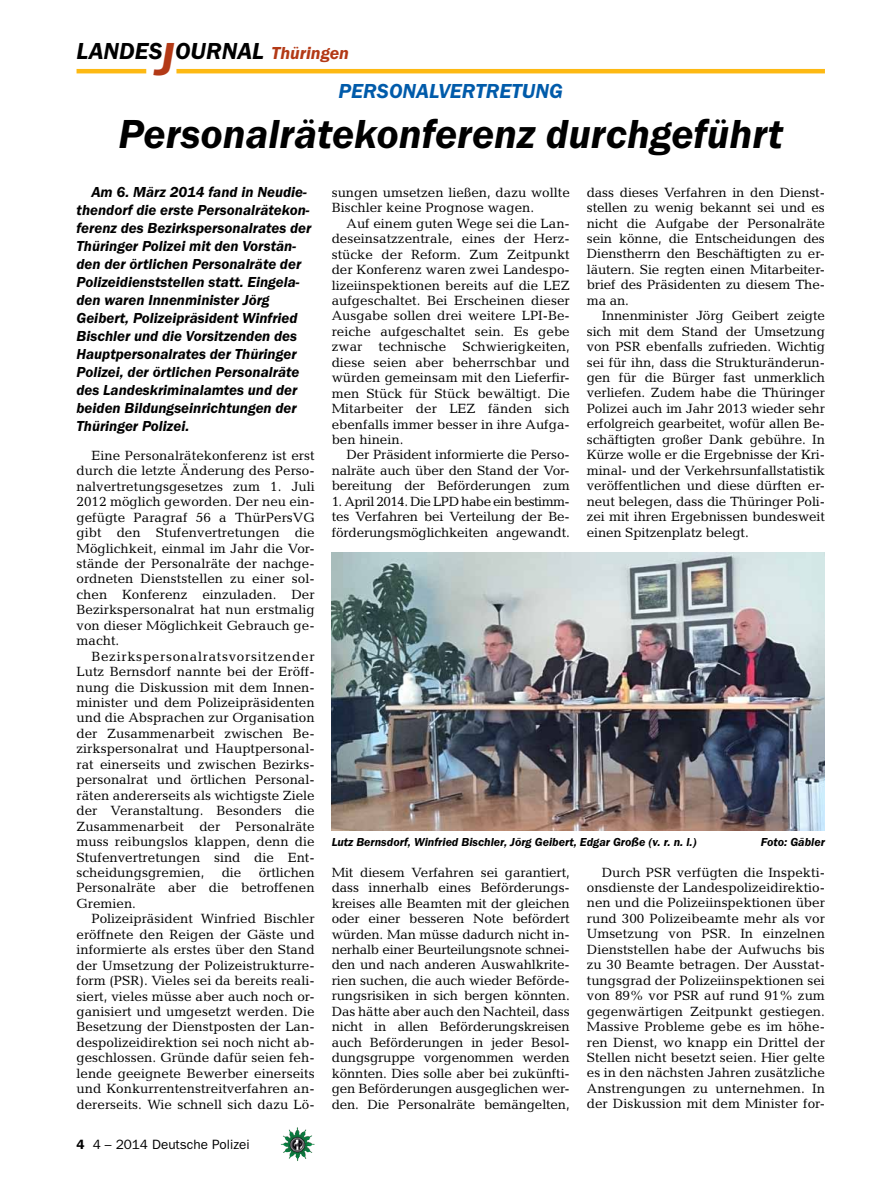
<style>
.page{position:relative;width:893px;height:1191px;background:#fff}
.page>*{position:absolute;margin:0;border:0;box-sizing:border-box;transform-origin:0 0}
.t1{font:italic 600 42px "Franklin Gothic Itc T";color:#000}
.t2{font:italic 600 24px "Franklin Gothic Itc T";color:#000}
.t3{font:italic 600 21px "Franklin Gothic Itc T";color:#005baa}
.t4{font:italic 600 15px/18px "Franklin Gothic Itc T";color:#000}
.t5{font:13.5px/15.5px "Candida";color:#000;text-align:justify}
.t6{font:13.5px "Franklin Gothic";color:#000}
.t7{font:italic 600 12px "Franklin Gothic Itc T";color:#000}
.s1{font-size:48px;color:#b33916}
.s2{font-size:18px;color:#b33916}
.s3{font-weight:600}
</style>
<div class="page">
<hr style="left:77px;top:69px;width:69px;height:4px;background:#fdb913">
<hr style="left:176px;top:69px;width:649px;height:4px;background:#fdb913">
<img style="left:281px;top:1128px;width:16px;height:24px">
<img style="left:332px;top:552px;width:493px;height:278px">
<h2 class="t2" style="left:77px;top:37px;width:274px">LANDES<span class="s1">J</span>OURNAL <span class="s2">Thüringen</span></h2>
<h3 class="t3" style="left:339px;top:79px;width:27px">Personal</h3>
<h3 class="t3" style="left:438px;top:79px;width:25px">vertretung</h3>
<h1 class="t1" style="left:119px;top:109px;width:666px">Personalrätekonferenz durchgeführt</h1>
<p class="t4" style="left:77px;top:183px;width:236px;text-indent:15px">Am 6. März 2014 fand in Neudie&shy;thendorf die erste Personalrätekon&shy;ferenz des Bezirkspersonalrates der Thüringer Polizei mit den Vorstän&shy;den der örtlichen Personalräte der Polizeidienststellen statt. Eingela&shy;den waren Innenminister Jörg Geibert, Polizeipräsident Winfried Bischler und die Vorsitzenden des Hauptpersonalrates der Thüringer Polizei, der örtlichen Personalräte des Landeskriminalamtes und der beiden Bildungseinrichtungen der Thüringer Polizei.</p>
<p class="t5" style="left:77px;top:447px;width:240px;text-indent:15px">Eine Personalrätekonferenz ist erst durch die letzte Änderung des Perso&shy;nalvertretungsgesetzes zum 1. Juli 2012 möglich geworden. Der neu ein&shy;gefügte Paragraf 56 a ThürPersVG gibt den Stufenvertretungen die Möglichkeit, einmal im Jahr die Vor&shy;stände der Personalräte der nachge&shy;ordneten Dienststellen zu einer sol&shy;chen Konferenz einzuladen. Der Bezirkspersonalrat hat nun erstmalig von dieser Möglichkeit Gebrauch ge&shy;macht.</p>
<p class="t5" style="left:77px;top:648px;width:240px;text-indent:15px">Bezirkspersonalratsvorsitzender Lutz Bernsdorf nannte bei der Eröff&shy;nung die Diskussion mit dem Innen&shy;minister und dem Polizeipräsidenten und die Absprachen zur Organisation der Zusammenarbeit zwischen Be&shy;zirkspersonalrat und Hauptpersonal&shy;rat einerseits und zwischen Bezirks&shy;personalrat und örtlichen Personal&shy;räten andererseits als wichtigste Ziele der Veranstaltung. Besonders die Zusammenarbeit der Personalräte muss reibungslos klappen, denn die Stufenvertretungen sind die Ent&shy;scheidungsgremien,</p>
<p class="t5" style="left:587px;top:184px;width:240px">dass dieses Verfahren in den Dienst&shy;stellen zu wenig bekannt sei und es nicht die Aufgabe der Personalräte sein könne, die Entscheidungen des Dienstherrn den Beschäftigten zu er&shy;läutern. Sie regten einen Mitarbeiter&shy;brief des Präsidenten zu diesem The&shy;ma an.</p>
<p class="t5" style="left:587px;top:308px;width:240px;text-indent:15px">Innenminister Jörg Geibert zeigte sich mit dem Stand der Umsetzung von PSR ebenfalls zufrieden. Wichtig sei für ihn, dass die Strukturänderun&shy;gen für die Bürger fast unmerklich verliefen. Zudem habe die Thüringer Polizei auch im Jahr 2013 wieder sehr erfolgreich gearbeitet, wofür allen Be&shy;schäftigten großer Dank gebühre. In Kürze wolle er die Ergebnisse der Kri&shy;minal- und der Verkehrsunfallstatistik veröffentlichen und diese dürften er&shy;neut belegen, dass die Thüringer Poli&shy;zei mit ihren Ergebnissen bundesweit einen Spitzenplatz belegt.</p>
<p class="t5" style="left:332px;top:184px;width:240px">sungen umsetzen ließen, dazu wollte<br>Bischler keine Prognose wagen.</p>
<p class="t5" style="left:332px;top:215px;width:240px;text-indent:15px">Auf einem guten Wege sei die Lan&shy;deseinsatzzentrale, eines der Herz&shy;stücke der Reform. Zum Zeitpunkt der Konferenz waren zwei Landespo&shy;lizeiinspektionen bereits auf die LEZ aufgeschaltet. Bei Erscheinen dieser Ausgabe sollen drei weitere LPI-Be&shy;reiche aufgeschaltet sein. Es gebe zwar technische Schwierigkeiten, diese seien aber beherrschbar und würden gemeinsam mit den Lieferfir&shy;men Stück für Stück bewältigt. Die Mitarbeiter der LEZ fänden sich ebenfalls immer besser in ihre Aufga&shy;ben hinein.</p>
<p class="t5" style="left:332px;top:447px;width:240px;text-indent:15px">Der Präsident informierte die Perso&shy;nalräte auch über den Stand der Vor&shy;bereitung der Beförderungen zum</p>
<p class="t5" style="left:332px;top:493px;width:240px">1. April 2014. Die LPD habe ein bestimm&shy;tes Verfahren bei Verteilung der Be&shy;förderungsmöglichkeiten angewandt.</p>
<p class="t7" style="left:332px;top:835px;width:367px">Lutz Bernsdorf, Winfried Bischler, Jörg Geibert, Edgar Große (v. r. n. l.)</p>
<p class="t7" style="left:761px;top:835px;width:66px">Foto: Gäbler</p>
<p class="t5" style="left:587px;top:864px;width:240px;text-indent:15px">Durch PSR verfügten die Inspekti&shy;onsdienste der Landespolizeidirektio&shy;nen und die Polizeiinspektionen über rund 300 Polizeibeamte mehr als vor Umsetzung von PSR. In einzelnen Dienststellen habe der Aufwuchs bis zu 30 Beamte betragen. Der Ausstat&shy;tungsgrad der Polizeiinspektionen sei von 89% vor PSR auf rund 91% zum gegenwärtigen Zeitpunkt gestiegen.<br>Massive Probleme gebe es im höhe&shy;ren Dienst, wo knapp ein Drittel der Stellen nicht besetzt seien. Hier gelte es in den nächsten Jahren zusätzliche Anstrengungen zu unternehmen. In der Diskussion mit dem Minister for-</p>
<p class="t5" style="left:332px;top:864px;width:240px">Mit diesem Verfahren sei garantiert, dass innerhalb eines Beförderungs&shy;kreises alle Beamten mit der gleichen oder einer besseren Note befördert würden. Man müsse dadurch nicht in&shy;nerhalb einer Beurteilungsnote schnei&shy;den und nach anderen Auswahlkrite&shy;rien suchen, die auch wieder Beförde&shy;rungsrisiken in sich bergen könnten.<br>Das hätte aber auch den Nachteil, dass nicht in allen Beförderungskreisen auch Beförderungen in jeder Besol&shy;dungsgruppe vorgenommen werden könnten. Dies solle aber bei zukünfti&shy;gen Beförderungen ausgeglichen wer&shy;den. Die Personalräte bemängelten,</p>
<p class="t5" style="left:77px;top:864px;width:240px;text-indent:182px">örtlichen Personalräte aber die betroffenen Gremien.</p>
<p class="t5" style="left:77px;top:911px;width:240px;text-indent:15px">Polizeipräsident Winfried Bischler eröffnete den Reigen der Gäste und informierte als erstes über den Stand der Umsetzung der Polizeistrukturre&shy;form (PSR). Vieles sei da bereits reali&shy;siert, vieles müsse aber auch noch or&shy;ganisiert und umgesetzt werden. Die Besetzung der Dienstposten der Lan&shy;despolizeidirektion sei noch nicht ab&shy;geschlossen. Gründe dafür seien feh&shy;lende geeignete Bewerber einerseits und Konkurrentenstreitverfahren an&shy;dererseits. Wie schnell sich dazu Lö-</p>
<p class="t5" style="left:222px;top:864px;width:21px">die</p>
<p class="t6" style="left:77px;top:1136px;width:175px"><span class="s3">4</span> 4 – 2014 Deutsche Polizei</p>
</div>
